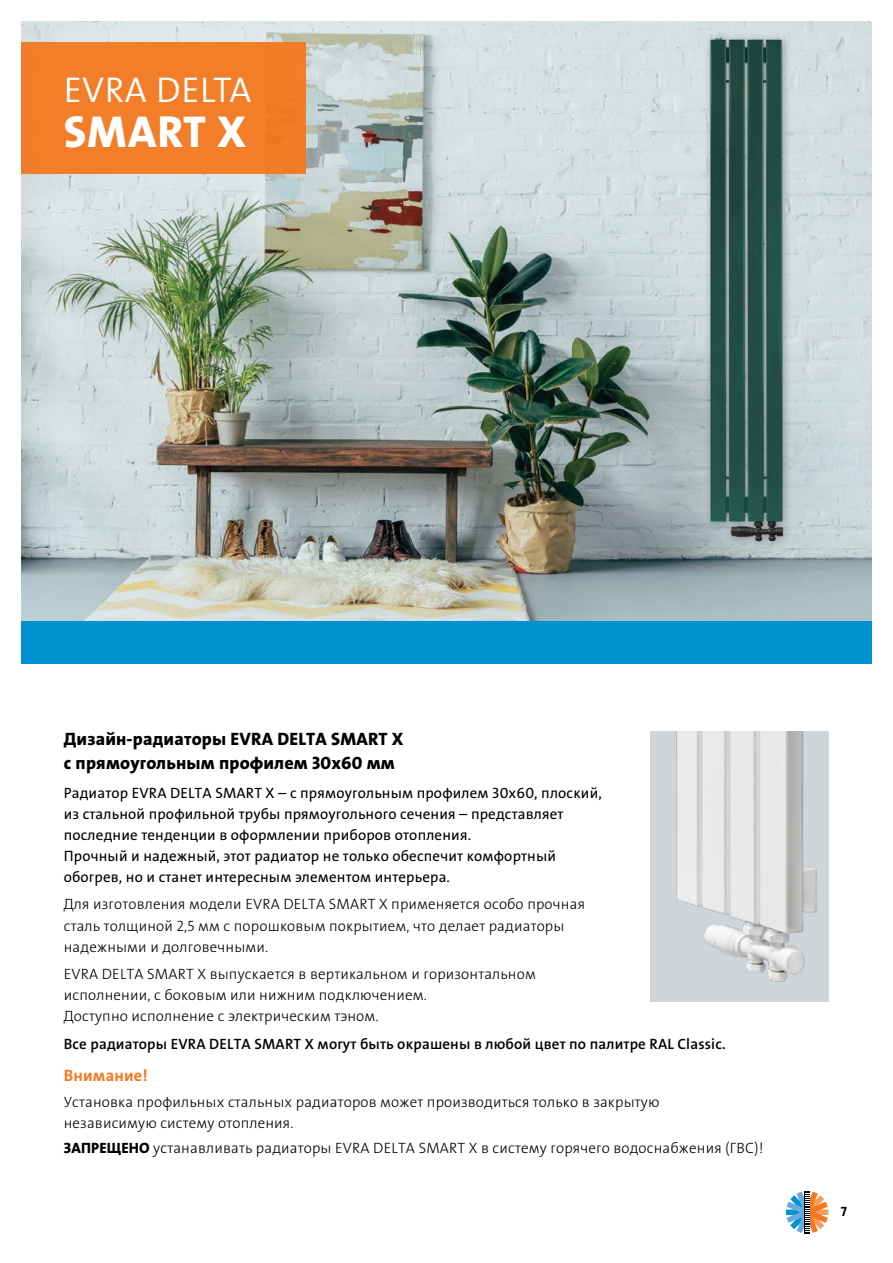
<style>
.page{position:relative;width:893px;height:1263px;background:#fff}
.page>*{position:absolute;margin:0;border:0;box-sizing:border-box;transform-origin:0 0}
.t1{font:45px "The Sans LP8 Ex Bld";letter-spacing:.02em;color:#fff}
.t2{font:36px "The Sans LP4 Se Lig";letter-spacing:.01em;color:#fff}
.t3{font:18px/24px "The Sans LP8 Ex Bld";letter-spacing:.01em;color:#000}
.t4{font:16.5px "The Sans LP7 Bld";letter-spacing:.01em;color:#f47920}
.t5{font:15px/21px "The Sans LP3 Lig";letter-spacing:.01em;color:#000}
.t6{font:15px/21px "The Sans LP5 Plain";letter-spacing:.01em;color:#000}
.t7{font:15px "The Sans LP6 Se Bld";letter-spacing:.01em;color:#000}
.t8{font:13.5px "The Sans LP7 Bld";color:#000}
.s1{font-family:"The Sans LP8 Ex Bld"}
</style>
<div class="page">
<svg style="left:786px;top:1191px;width:42px;height:42px"></svg>
<img style="left:21px;top:21px;width:851px;height:600px">
<div style="left:21px;top:621px;width:851px;height:42px;background:#0091d1"></div>
<div style="left:651px;top:731px;width:178px;height:270px;background:#cfd5d9"></div>
<img style="left:676px;top:731px;width:141px;height:251px">
<div style="left:21px;top:43px;width:285px;height:131px;background:#f27e2a"></div>
<h2 class="t2" style="left:64px;top:67px;width:189px">EVRA DELTA</h2>
<h1 class="t1" style="left:64px;top:103px;width:184px">SMART X</h1>
<p class="t3" style="left:64px;top:727px;width:341px">Дизайн-радиаторы EVRA DELTA SMART X с прямоугольным профилем 30х60 мм</p>
<p class="t6" style="left:64px;top:783px;width:540px">Радиатор EVRA DELTA SMART X – с прямоугольным профилем 30х60, плоский, из стальной профильной трубы прямоугольного сечения – представляет последние тенденции в оформлении приборов отопления.<br>Прочный и надежный, этот радиатор не только обеспечит комфортный обогрев, но и станет интересным элементом интерьера.</p>
<p class="t5" style="left:64px;top:894px;width:523px">Для изготовления модели EVRA DELTA SMART X применяется особо прочная сталь толщиной 2,5 мм с порошковым покрытием, что делает радиаторы надежными и долговечными.</p>
<p class="t5" style="left:64px;top:963px;width:474px">EVRA DELTA SMART X выпускается в вертикальном и горизонтальном исполнении, с боковым или нижним подключением.<br>Доступно исполнение с электрическим тэном.</p>
<p class="t7" style="left:64px;top:1034px;width:663px">Все радиаторы EVRA DELTA SMART X могут быть окрашены в любой цвет по палитре RAL Classic.</p>
<p class="t4" style="left:64px;top:1065px;width:86px">Внимание!</p>
<p class="t5" style="left:64px;top:1091px;width:597px">Установка профильных стальных радиаторов может производиться только в закрытую независимую систему отопления.</p>
<p class="t5" style="left:64px;top:1137px;width:701px"><span class="s1">ЗАПРЕЩЕНО</span> устанавливать радиаторы EVRA DELTA SMART X в систему горячего водоснабжения (ГВС)!</p>
<p class="t8" style="left:841px;top:1202px;width:8px">7</p>
</div>
